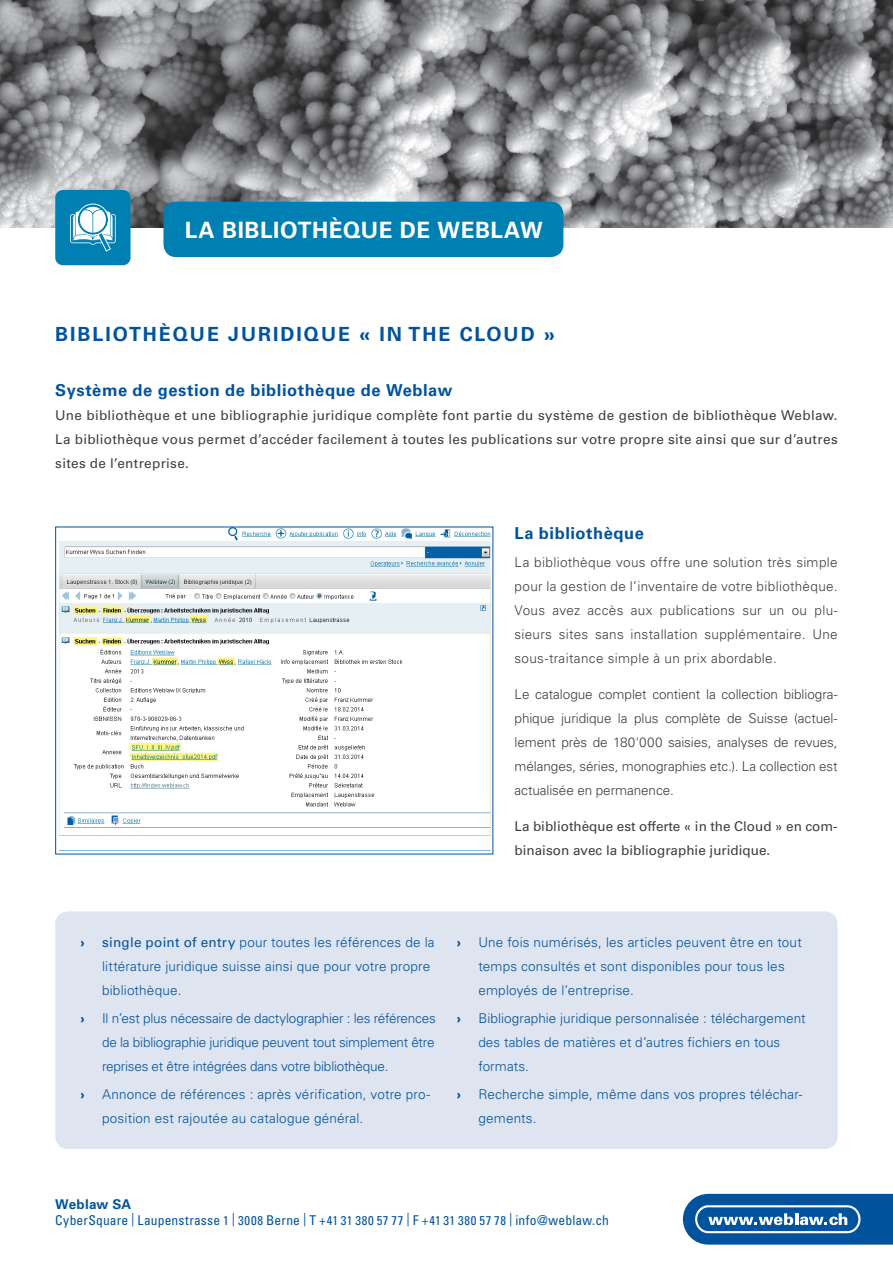
<style>
.page{position:relative;width:893px;height:1263px;background:#fff}
.page>*{position:absolute;margin:0;border:0;box-sizing:border-box;transform-origin:0 0}
.t1{font:700 22.5px "Univers LT Std";letter-spacing:.025em;color:#fff}
.t2{font:700 19.5px "Univers LT Std";letter-spacing:.1em;color:#01539e}
.t3{font:700 16.5px "Univers LT Std";letter-spacing:.035em;color:#01539e}
.t4{font:300 13.5px/24px "Univers LT Std";letter-spacing:.01em;color:#01539e}
.t5{font:300 13.5px/24px "Univers LT Std";letter-spacing:.01em;color:#3e3e3f;text-align:justify}
.t6{font:13.5px/24px "Univers LT Std";color:#3e3e3f;text-align:justify}
.t7{font:condensed 13.5px/16.2px "Univers LT Std";letter-spacing:.015em;color:#01539e}
.t8{font:700 13.5px "Univers LT Std";color:#01539e}
.s1{font-weight:400}
.s2{font-weight:700;font-stretch:normal}
.s3{font-size:12.75px}
</style>
<div class="page">
<svg style="left:683px;top:1194px;width:210px;height:50px"></svg>
<img style="left:0;top:0;width:893px;height:227px">
<div style="left:163px;top:202px;width:400px;height:55px;background:#007fb2;border-radius:13px"></div>
<div style="left:55px;top:190px;width:76px;height:75px;background:#007fb2;border-radius:8px"></div>
<svg style="left:70px;top:204px;width:46px;height:48px"></svg>
<img style="left:58px;top:529px;width:433px;height:322px">
<div style="left:55px;top:911px;width:783px;height:238px;background:#dfe4f1;border-radius:13px"></div>
<h1 class="t1" style="left:185px;top:216px;width:359px">LA BIBLIOTHÈQUE DE WEBLAW</h1>
<h2 class="t2" style="left:55px;top:323px;width:501px">BIBLIOTHÈQUE JURIDIQUE « IN THE CLOUD »</h2>
<p class="t3" style="left:55px;top:381px;width:399px">Système de gestion de bibliothèque de Weblaw</p>
<p class="t6" style="left:55px;top:403px;width:784px">Une bibliothèque et une bibliographie juridique complète font partie du système de gestion de bibliothèque Weblaw.<br>La bibliothèque vous permet d’accéder facilement à toutes les publications sur votre propre site ainsi que sur d’autres sites de l’entreprise.</p>
<p class="t3" style="left:514px;top:523px;width:131px">La bibliothèque</p>
<p class="t5" style="left:514px;top:550px;width:325px">La bibliothèque vous offre une solution très simple pour la gestion de l’inventaire de votre bibliothèque.<br>Vous avez accès aux publications sur un ou plu&shy;sieurs sites sans installation supplémentaire. Une sous-traitance simple à un prix abordable.</p>
<p class="t5" style="left:514px;top:682px;width:325px">Le catalogue complet contient la collection bibliogra&shy;phique juridique la plus complète de Suisse (actuel&shy;lement près de 180'000 saisies, analyses de revues, mélanges, séries, monographies etc.). La collection est actualisée en permanence.</p>
<p class="t6" style="left:514px;top:814px;width:325px">La bibliothèque est offerte « in the Cloud » en com&shy;binaison avec la bibliographie juridique.</p>
<p class="t8" style="left:81px;top:934px;width:5px">›</p>
<p class="t4" style="left:102px;top:930px;width:334px"><span class="s1">single point of entry</span> pour toutes les références de la littérature juridique suisse ainsi que pour votre propre bibliothèque.</p>
<p class="t8" style="left:81px;top:1010px;width:5px">›</p>
<p class="t4" style="left:102px;top:1006px;width:335px;text-align:justify">Il n’est plus nécessaire de dactylographier : les références de la bibliographie juridique peuvent tout simplement être reprises et être intégrées dans votre bibliothèque.</p>
<p class="t8" style="left:81px;top:1086px;width:5px">›</p>
<p class="t4" style="left:102px;top:1082px;width:330px">Annonce de références : après vérification, votre pro&shy;position est rajoutée au catalogue général.</p>
<p class="t8" style="left:457px;top:934px;width:5px">›</p>
<p class="t4" style="left:478px;top:930px;width:325px">Une fois numérisés, les articles peuvent être en tout temps consultés et sont disponibles pour tous les employés de l’entreprise.</p>
<p class="t8" style="left:457px;top:1010px;width:5px">›</p>
<p class="t4" style="left:478px;top:1006px;width:329px">Bibliographie juridique personnalisée : téléchargement des tables de matières et d’autres fichiers en tous formats.</p>
<p class="t8" style="left:457px;top:1086px;width:5px">›</p>
<p class="t4" style="left:478px;top:1082px;width:326px">Recherche simple, même dans vos propres téléchar&shy;gements.</p>
<p class="t7" style="left:55px;top:1195px;width:555px"><span class="s2">Weblaw SA<br></span>CyberSquare | Laupenstrasse <span class="s3">1</span> | <span class="s3">3008</span> Berne | T +<span class="s3">41 31 380 57 77</span> | F +<span class="s3">41 31 380 57 78</span> | info@weblaw.ch</p>
</div>
